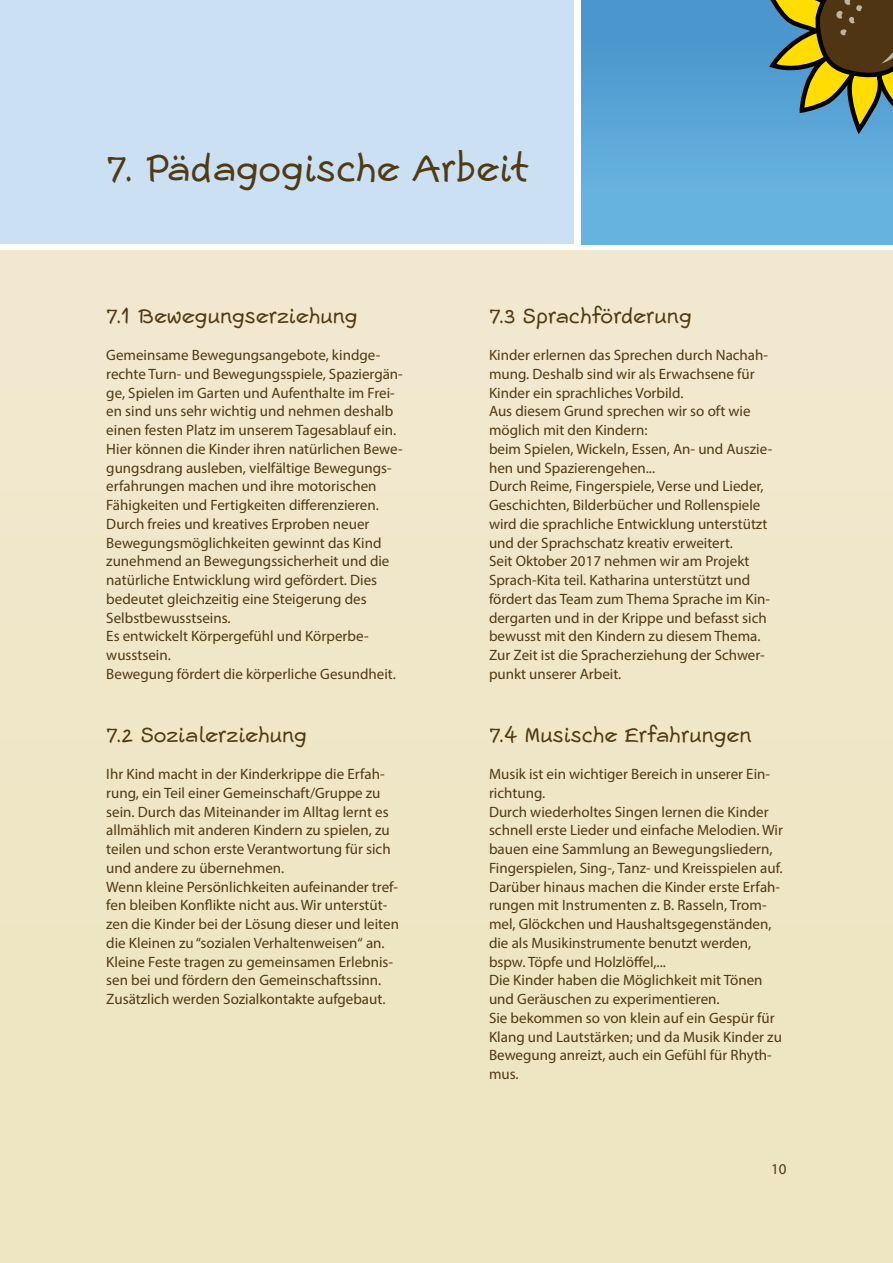
<style>
.page{position:relative;width:893px;height:1263px;background:#fff}
.page>*{position:absolute;margin:0;border:0;box-sizing:border-box;transform-origin:0 0}
.t1{font:37.5px "Escript Com";color:#4f3a13}
.t2{font:21px "Escript Com";color:#4f3a13}
.t3{font:15px/18.8px "Myriad Pro";color:#4f3a13}
</style>
<div class="page">
<div style="left:0;top:251px;width:893px;height:1012px;background:#efe6c7"></div>
<div style="left:0;top:0;width:574px;height:244px;background:#cbe1f3"></div>
<div style="left:582px;top:0;width:311px;height:244px;background:linear-gradient(to bottom,#4692cb,#6cb8e2)"></div>
<svg style="left:766px;top:0;width:127px;height:147px;background:#6b7d5e"></svg>
<h1 class="t1" style="left:106px;top:145px;width:424px">7. Pädagogische Arbeit</h1>
<h2 class="t2" style="left:106px;top:302px;width:253px">7.1 Bewegungserziehung</h2>
<p class="t3" style="left:106px;top:345px;width:298px">Gemeinsame Bewegungsangebote, kindge&shy;rechte Turn- und Bewegungsspiele, Spaziergän&shy;ge, Spielen im Garten und Aufenthalte im Frei&shy;en sind uns sehr wichtig und nehmen deshalb einen festen Platz im unserem Tagesablauf ein.<br>Hier können die Kinder ihren natürlichen Bewe&shy;gungsdrang ausleben, vielfältige Bewegungs&shy;erfahrungen machen und ihre motorischen Fähigkeiten und Fertigkeiten differenzieren.<br>Durch freies und kreatives Erproben neuer Bewegungsmöglichkeiten gewinnt das Kind zunehmend an Bewegungssicherheit und die natürliche Entwicklung wird gefördert. Dies bedeutet gleichzeitig eine Steigerung des Selbstbewusstseins.<br>Es entwickelt Körpergefühl und Körperbe&shy;wusstsein.<br>Bewegung fördert die körperliche Gesundheit.</p>
<h2 class="t2" style="left:106px;top:721px;width:202px">7.2 Sozialerziehung</h2>
<p class="t3" style="left:106px;top:764px;width:294px">Ihr Kind macht in der Kinderkrippe die Erfah&shy;rung, ein Teil einer Gemeinschaft/Gruppe zu sein. Durch das Miteinander im Alltag lernt es allmählich mit anderen Kindern zu spielen, zu teilen und schon erste Verantwortung für sich und andere zu übernehmen.<br>Wenn kleine Persönlichkeiten aufeinander tref&shy;fen bleiben Konflikte nicht aus. Wir unterstüt&shy;zen die Kinder bei der Lösung dieser und leiten die Kleinen zu “sozialen Verhaltenweisen“ an.<br>Kleine Feste tragen zu gemeinsamen Erlebnis&shy;sen bei und fördern den Gemeinschaftssinn.<br>Zusätzlich werden Sozialkontakte aufgebaut.</p>
<h2 class="t2" style="left:489px;top:302px;width:204px">7.3 Sprachförderung</h2>
<p class="t3" style="left:489px;top:345px;width:285px">Kinder erlernen das Sprechen durch Nachah&shy;mung. Deshalb sind wir als Erwachsene für Kinder ein sprachliches Vorbild.<br>Aus diesem Grund sprechen wir so oft wie möglich mit den Kindern:<br>beim Spielen, Wickeln, Essen, An- und Auszie&shy;hen und Spazierengehen...<br>Durch Reime, Fingerspiele, Verse und Lieder, Geschichten, Bilderbücher und Rollenspiele wird die sprachliche Entwicklung unterstützt und der Sprachschatz kreativ erweitert.<br>Seit Oktober 2017 nehmen wir am Projekt Sprach-Kita teil. Katharina unterstützt und fördert das Team zum Thema Sprache im Kin&shy;dergarten und in der Krippe und befasst sich bewusst mit den Kindern zu diesem Thema.<br>Zur Zeit ist die Spracherziehung der Schwer&shy;punkt unserer Arbeit.</p>
<h2 class="t2" style="left:489px;top:721px;width:264px">7.4 Musische Erfahrungen</h2>
<p class="t3" style="left:489px;top:764px;width:295px">Musik ist ein wichtiger Bereich in unserer Ein&shy;richtung.<br>Durch wiederholtes Singen lernen die Kinder schnell erste Lieder und einfache Melodien. Wir bauen eine Sammlung an Bewegungsliedern, Fingerspielen, Sing-, Tanz- und Kreisspielen auf.<br>Darüber hinaus machen die Kinder erste Erfah&shy;rungen mit Instrumenten z. B. Rasseln, Trom&shy;mel, Glöckchen und Haushaltsgegenständen, die als Musikinstrumente benutzt werden, bspw. Töpfe und Holzlöffel,...<br>Die Kinder haben die Möglichkeit mit Tönen und Geräuschen zu experimentieren.<br>Sie bekommen so von klein auf ein Gespür für Klang und Lautstärken; und da Musik Kinder zu Bewegung anreizt, auch ein Gefühl für Rhyth&shy;mus.</p>
<p class="t3" style="left:771px;top:1159px;width:17px">10</p>
</div>
